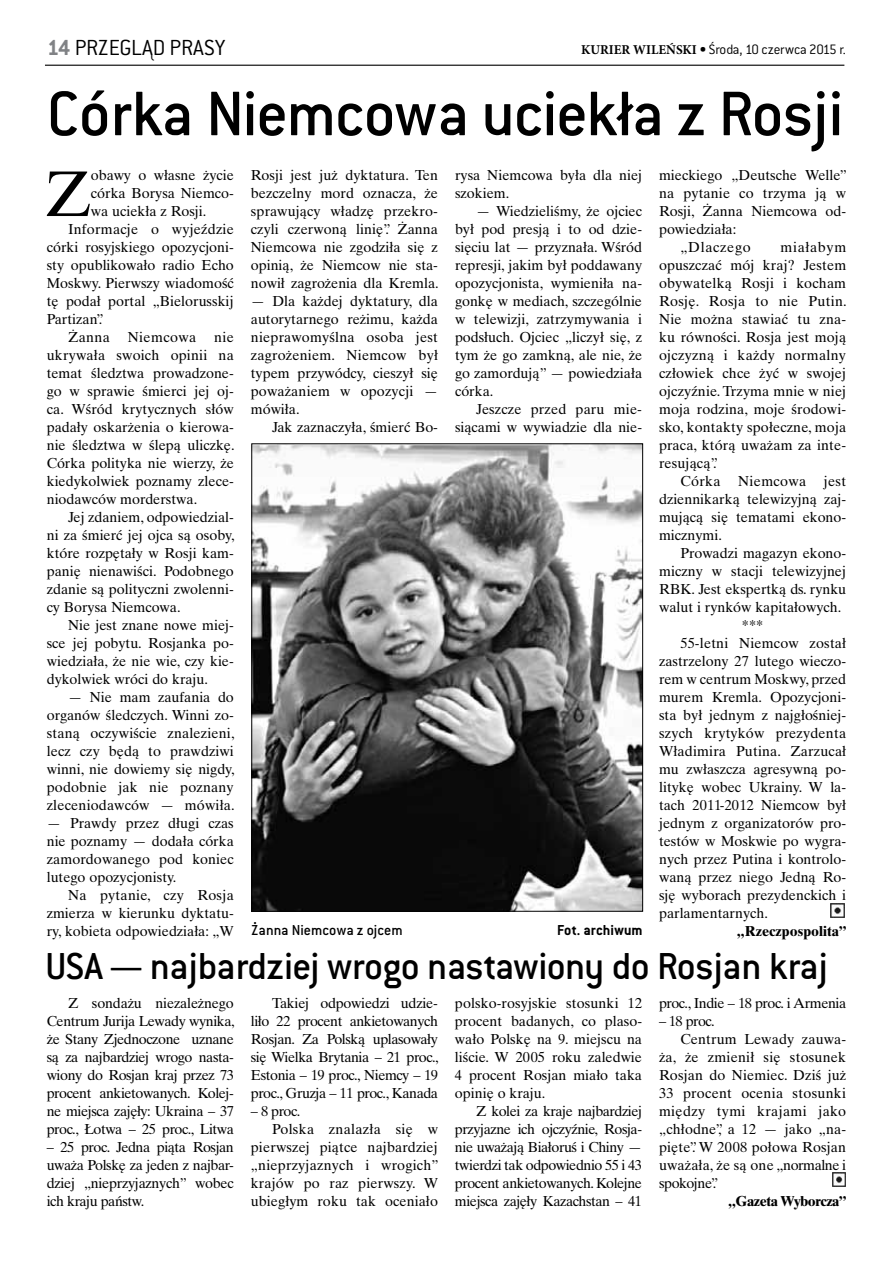
<style>
.page{position:relative;width:893px;height:1263px;background:#fff}
.page>*{position:absolute;margin:0;border:0;box-sizing:border-box;transform-origin:0 0}
.t1{font:69px "Conduit ITC Medium";letter-spacing:-.015em;color:#000}
.t2{font:64.5px "Times Ten LT Std";color:#000}
.t3{font:41.25px "Conduit ITC Medium";letter-spacing:-.015em;color:#000}
.t4{font:300 24px "Conduit ITC";color:#000}
.t5{font:15.9px "Conduit ITC Medium";color:#000}
.t6{font:700 15.9px "Conduit ITC";letter-spacing:.01em;color:#000}
.t7{font:300 15px "Conduit ITC";letter-spacing:-.02em;color:#000}
.t8{font:14.4px/18px "Times Ten LT Std";color:#000;text-align:justify}
.t9{font:14.4px "Times Ten LT Std";letter-spacing:.02em;color:#000}
.t10{font:14.4px "Times Ten LT Std";letter-spacing:.025em;color:#000}
.t11{font:14.4px "Times Ten LT Std";letter-spacing:-.03em;color:#000}
.t12{font:700 14.4px "Times Ten LT Std";color:#000}
.t13{font:700 14.4px "Times Ten LT Std";letter-spacing:-.03em;color:#000}
.t14{font:14.4px "Times Ten LT Std";letter-spacing:.05em;color:#000}
.s1{font-weight:700;color:#808285}
.s2{font-family:"Minion Pro";font-weight:700;font-size:13.5px}
.s3{font-weight:700}
</style>
<div class="page">
<hr style="left:45px;top:65px;width:799px;height:1px;background:#000">
<img style="left:831px;top:904px;width:14px;height:14px">
<img style="left:832px;top:1173px;width:14px;height:14px">
<img style="left:254px;top:446px;width:387px;height:463px">
<h3 class="t4" style="left:47px;top:35px;width:180px"><span class="s1">14</span> PRZEGLĄD PRASY</h3>
<p class="t7" style="left:581px;top:41px;width:266px"><span class="s2">KURIER WILEŃSKI</span> <span class="s3">•</span> Środa, 10 czerwca 2015 r.</p>
<h1 class="t1" style="left:47px;top:75px;width:798px">Córka Niemcowa uciekła z Rosji</h1>
<h2 class="t2" style="left:45px;top:156px;width:48px">Z</h2>
<p class="t8" style="left:91px;top:166px;width:145px">obawy o własne życie</p>
<p class="t8" style="left:251px;top:166px;width:189px">Rosji jest już dyktatura. Ten bezczelny mord oznacza, że sprawujący władzę przekro&shy;czyli czerwoną linię”. Żanna Niemcowa nie zgodziła się z opinią, że Niemcow nie sta&shy;nowił zagrożenia dla Kremla.</p>
<p class="t8" style="left:251px;top:292px;width:189px">— Dla każdej dyktatury, dla autorytarnego reżimu, każda nieprawomyślna osoba jest zagrożeniem. Niemcow był typem przywódcy, cieszył się poważaniem w opozycji — mówiła.</p>
<p class="t8" style="left:272px;top:418px;width:167px">Jak zaznaczyła, śmierć Bo-</p>
<p class="t8" style="left:455px;top:166px;width:189px">rysa Niemcowa była dla niej szokiem.</p>
<p class="t8" style="left:455px;top:202px;width:189px;text-indent:21px">— Wiedzieliśmy, że ojciec był pod presją i to od dzie&shy;sięciu lat — przyznała. Wśród represji, jakim był poddawany opozycjonista, wymieniła na&shy;gonkę w mediach, szczególnie w telewizji, zatrzymywania i podsłuch. Ojciec „liczył się, z tym że go zamkną, ale nie, że go zamordują” — powiedziała córka.</p>
<p class="t8" style="left:455px;top:400px;width:189px;text-align:right">Jeszcze przed paru mie&shy;siącami w wywiadzie dla nie-</p>
<p class="t8" style="left:659px;top:166px;width:189px">mieckiego „Deutsche Welle”</p>
<p class="t8" style="left:659px;top:184px;width:188px">na pytanie co trzyma ją w</p>
<p class="t8" style="left:659px;top:202px;width:189px">Rosji, Żanna Niemcowa od-</p>
<p class="t8" style="left:659px;top:220px;width:79px">powiedziała:</p>
<p class="t14" style="left:680px;top:239px;width:72px">„Dlaczego</p>
<p class="t8" style="left:91px;top:184px;width:144px">córka Borysa Niemco-</p>
<p class="t8" style="left:91px;top:202px;width:117px">wa uciekła z Rosji.</p>
<p class="t8" style="left:68px;top:220px;width:167px">Informacje o wyjeździe</p>
<p class="t8" style="left:47px;top:238px;width:189px">córki rosyjskiego opozycjoni-</p>
<p class="t8" style="left:47px;top:256px;width:189px">sty opublikowało radio Echo</p>
<p class="t8" style="left:47px;top:274px;width:189px">Moskwy. Pierwszy wiadomość</p>
<p class="t8" style="left:47px;top:292px;width:189px">tę podał portal „Bielorusskij</p>
<p class="t8" style="left:47px;top:310px;width:58px">Partizan”.</p>
<p class="t10" style="left:68px;top:329px;width:167px">Żanna Niemcowa nie</p>
<p class="t8" style="left:47px;top:346px;width:189px">ukrywała swoich opinii na</p>
<p class="t8" style="left:47px;top:364px;width:189px">temat śledztwa prowadzone-</p>
<p class="t8" style="left:47px;top:382px;width:189px">go w sprawie śmierci jej oj-</p>
<p class="t8" style="left:47px;top:400px;width:189px">ca. Wśród krytycznych słów</p>
<p class="t8" style="left:47px;top:418px;width:189px">padały oskarżenia o kierowa-</p>
<p class="t8" style="left:47px;top:436px;width:189px">nie śledztwa w ślepą uliczkę.</p>
<p class="t8" style="left:47px;top:454px;width:189px">Córka polityka nie wierzy, że</p>
<p class="t8" style="left:47px;top:472px;width:189px">kiedykolwiek poznamy zlece-</p>
<p class="t8" style="left:47px;top:490px;width:152px">niodawców morderstwa.</p>
<p class="t8" style="left:68px;top:508px;width:167px">Jej zdaniem, odpowiedzial-</p>
<p class="t8" style="left:47px;top:526px;width:189px">ni za śmierć jej ojca są osoby,</p>
<p class="t8" style="left:47px;top:544px;width:189px">które rozpętały w Rosji kam-</p>
<p class="t8" style="left:47px;top:562px;width:189px">panię nienawiści. Podobnego</p>
<p class="t8" style="left:47px;top:580px;width:189px">zdanie są polityczni zwolenni-</p>
<p class="t8" style="left:47px;top:598px;width:135px">cy Borysa Niemcowa.</p>
<p class="t8" style="left:68px;top:616px;width:167px">Nie jest znane nowe miej-</p>
<p class="t8" style="left:47px;top:634px;width:189px">sce jej pobytu. Rosjanka po-</p>
<p class="t8" style="left:47px;top:652px;width:189px">wiedziała, że nie wie, czy kie-</p>
<p class="t8" style="left:47px;top:670px;width:163px">dykolwiek wróci do kraju.</p>
<p class="t8" style="left:47px;top:688px;width:189px;text-indent:21px">— Nie mam zaufania do organów śledczych. Winni zo&shy;staną oczywiście znalezieni, lecz czy będą to prawdziwi winni, nie dowiemy się nigdy, podobnie jak nie poznany zleceniodawców — mówiła.</p>
<p class="t8" style="left:47px;top:814px;width:189px">— Prawdy przez długi czas nie poznamy — dodała córka zamordowanego pod koniec lutego opozycjonisty.</p>
<p class="t8" style="left:47px;top:886px;width:189px;text-indent:21px">Na pytanie, czy Rosja zmierza w kierunku dyktatu&shy;ry, kobieta odpowiedziała: „W</p>
<p class="t8" style="left:659px;top:238px;width:189px;text-indent:121px">miałabym opuszczać mój kraj? Jestem obywatelką Rosji i kocham Rosję. Rosja to nie Putin.<br>Nie można stawiać tu zna&shy;ku równości. Rosja jest moją ojczyzną i każdy normalny człowiek chce żyć w swojej ojczyźnie. Trzyma mnie w niej moja rodzina, moje środowi&shy;sko, kontakty społeczne, moja praca, którą uważam za inte&shy;resującą”.</p>
<p class="t8" style="left:659px;top:472px;width:189px;text-indent:21px">Córka Niemcowa jest dziennikarką telewizyjną zaj&shy;mującą się tematami ekono&shy;micznymi.</p>
<p class="t8" style="left:680px;top:544px;width:167px">Prowadzi magazyn ekono-</p>
<p class="t8" style="left:659px;top:562px;width:188px">miczny w stacji telewizyjnej</p>
<p class="t8" style="left:659px;top:580px;width:189px">RBK. Jest ekspertką ds. rynku</p>
<p class="t8" style="left:659px;top:598px;width:184px">walut i rynków kapitałowych.</p>
<p class="t8" style="left:742px;top:616px;width:23px">***</p>
<p class="t8" style="left:680px;top:634px;width:167px">55-letni Niemcow został</p>
<p class="t8" style="left:659px;top:652px;width:189px">zastrzelony 27 lutego wieczo-</p>
<p class="t8" style="left:659px;top:670px;width:189px">rem w centrum Moskwy, przed</p>
<p class="t8" style="left:659px;top:688px;width:189px">murem Kremla. Opozycjoni-</p>
<p class="t8" style="left:659px;top:706px;width:189px">sta był jednym z najgłośniej-</p>
<p class="t8" style="left:659px;top:724px;width:189px">szych krytyków prezydenta</p>
<p class="t8" style="left:659px;top:742px;width:189px">Władimira Putina. Zarzucał</p>
<p class="t8" style="left:659px;top:760px;width:189px">mu zwłaszcza agresywną po-</p>
<p class="t8" style="left:659px;top:778px;width:189px">litykę wobec Ukrainy. W la-</p>
<p class="t8" style="left:659px;top:796px;width:189px">tach 2011-2012 Niemcow był</p>
<p class="t8" style="left:659px;top:814px;width:189px">jednym z organizatorów pro-</p>
<p class="t8" style="left:659px;top:832px;width:189px">testów w Moskwie po wygra-</p>
<p class="t8" style="left:659px;top:850px;width:189px">nych przez Putina i kontrolo-</p>
<p class="t8" style="left:659px;top:868px;width:189px">waną przez niego Jedną Ro-</p>
<p class="t8" style="left:659px;top:886px;width:189px">sję wyborach prezydenckich i</p>
<p class="t8" style="left:659px;top:904px;width:110px">parlamentarnych.</p>
<p class="t12" style="left:737px;top:922px;width:112px">„Rzeczpospolita”</p>
<h3 class="t3" style="left:45px;top:943px;width:784px">USA — najbardziej wrogo nastawiony do Rosjan kraj</h3>
<p class="t8" style="left:47px;top:994px;width:189px;text-indent:21px">Z sondażu niezależnego Centrum Jurija Lewady wynika, że Stany Zjednoczone uznane są za najbardziej wrogo nasta&shy;wiony do Rosjan kraj przez 73 procent ankietowanych. Kolej&shy;ne miejsca zajęły: Ukraina – 37 proc., Łotwa – 25 proc., Litwa</p>
<p class="t8" style="left:47px;top:1138px;width:189px">– 25 proc. Jedna piąta Rosjan uważa Polskę za jeden z najbar&shy;dziej „nieprzyjaznych” wobec ich kraju państw.</p>
<p class="t5" style="left:252px;top:921px;width:153px">Żanna Niemcowa z ojcem</p>
<p class="t6" style="left:557px;top:920px;width:87px">Fot. archiwum</p>
<p class="t8" style="left:251px;top:994px;width:189px;text-indent:21px">Takiej odpowiedzi udzie&shy;liło 22 procent ankietowanych Rosjan. Za Polską uplasowały się Wielka Brytania – 21 proc., Estonia – 19 proc., Niemcy – 19 proc., Gruzja – 11 proc., Kanada</p>
<p class="t8" style="left:251px;top:1102px;width:51px">– 8 proc.</p>
<p class="t9" style="left:272px;top:1121px;width:167px">Polska znalazła się w</p>
<p class="t8" style="left:251px;top:1138px;width:188px">pierwszej piątce najbardziej</p>
<p class="t8" style="left:251px;top:1156px;width:189px">„nieprzyjaznych i wrogich”</p>
<p class="t8" style="left:251px;top:1174px;width:189px">krajów po raz pierwszy. W</p>
<p class="t8" style="left:251px;top:1192px;width:189px">ubiegłym roku tak oceniało</p>
<p class="t8" style="left:455px;top:994px;width:189px">polsko-rosyjskie stosunki 12 procent badanych, co plaso&shy;wało Polskę na 9. miejscu na liście. W 2005 roku zaledwie 4 procent Rosjan miało taka opinię o kraju.</p>
<p class="t8" style="left:455px;top:1102px;width:189px;text-indent:21px">Z kolei za kraje najbardziej przyjazne ich ojczyźnie, Rosja&shy;nie uważają Białoruś i Chiny — twierdzi tak odpowiednio 55 i 43 procent ankietowanych. Kolejne miejsca zajęły Kazachstan – 41</p>
<p class="t11" style="left:659px;top:995px;width:189px">proc., Indie – 18 proc. i Armenia</p>
<p class="t8" style="left:659px;top:1012px;width:57px">– 18 proc.</p>
<p class="t8" style="left:680px;top:1030px;width:167px">Centrum Lewady zauwa-</p>
<p class="t8" style="left:659px;top:1048px;width:188px">ża, że zmienił się stosunek</p>
<p class="t8" style="left:659px;top:1066px;width:189px">Rosjan do Niemiec. Dziś już</p>
<p class="t9" style="left:659px;top:1085px;width:188px">33 procent ocenia stosunki</p>
<p class="t10" style="left:659px;top:1103px;width:189px">między tymi krajami jako</p>
<p class="t8" style="left:659px;top:1120px;width:189px">„chłodne”, a 12 — jako „na-</p>
<p class="t8" style="left:659px;top:1138px;width:189px">pięte”. W 2008 połowa Rosjan</p>
<p class="t8" style="left:659px;top:1156px;width:189px">uważała, że są one „normalne i</p>
<p class="t11" style="left:659px;top:1175px;width:61px">spokojne”.</p>
<p class="t13" style="left:728px;top:1192px;width:120px">„Gazeta Wyborcza”</p>
</div>
